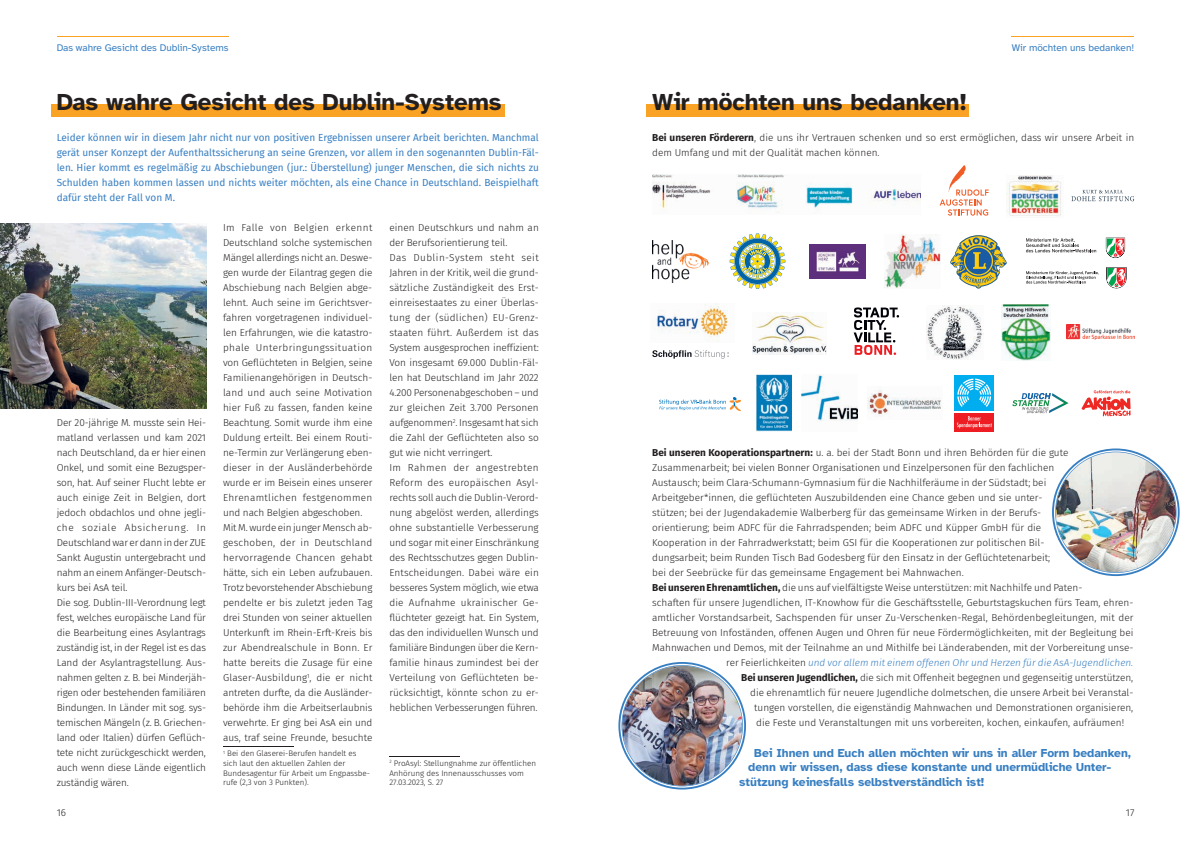
<style>
.page{position:relative;width:1191px;height:842px;background:#fff}
.page>*{position:absolute;margin:0;border:0;box-sizing:border-box;transform-origin:0 0}
.t1{font:700 24px "Atkinson Hyperlegible";color:#231f20}
.t2{font:700 12px "Atkinson Hyperlegible";color:#387fc2}
.t3{font:300 10px/15px "Fira Sans";color:#231f20}
.t4{font:10px/15px "Fira Sans";color:#387fc2;text-align:justify}
.t5{font:italic 300 10px "Fira Sans";color:#387fc2}
.t6{font:10px "Atkinson Hyperlegible";color:#387fc2}
.t7{font:300 8px/9.6px "Fira Sans";color:#231f20}
.s1{font-weight:700}
.s2{font-style:normal;color:#231f20}
</style>
<div class="page">
<img style="left:1052px;top:448px;width:127px;height:128px">
<img style="left:618px;top:662px;width:128px;height:127px">
<hr style="left:1011px;top:36px;width:123px;height:1px;background:#f9a224">
<hr style="left:57px;top:36px;width:171px;height:1px;background:#f9a224">
<div style="left:51px;top:104px;width:453px;height:12px;background:#f9a224"></div>
<div style="left:646px;top:104px;width:323px;height:12px;background:#f9a224"></div>
<hr style="left:223px;top:747px;width:71px;height:1px;background:#231f20">
<hr style="left:389px;top:756px;width:71px;height:1px;background:#231f20">
<svg style="left:1081px;top:390px;width:49px;height:26px"></svg>
<img style="left:652px;top:174px;width:269px;height:39px">
<svg style="left:939px;top:165px;width:49px;height:51px"></svg>
<img style="left:1007px;top:176px;width:54px;height:40px">
<svg style="left:1071px;top:190px;width:63px;height:11px"></svg>
<svg style="left:1012px;top:393px;width:56px;height:20px"></svg>
<img style="left:652px;top:240px;width:56px;height:42px">
<svg style="left:729px;top:233px;width:56px;height:56px"></svg>
<img style="left:809px;top:244px;width:56px;height:34px">
<img style="left:884px;top:234px;width:56px;height:54px">
<svg style="left:950px;top:235px;width:56px;height:54px"></svg>
<svg style="left:1105px;top:238px;width:20px;height:20px"></svg>
<svg style="left:1026px;top:238px;width:70px;height:14px"></svg>
<img style="left:656px;top:303px;width:72px;height:38px">
<svg style="left:652px;top:350px;width:76px;height:9px"></svg>
<img style="left:752px;top:312px;width:74px;height:42px">
<svg style="left:853px;top:307px;width:46px;height:48px"></svg>
<img style="left:926px;top:305px;width:57px;height:54px">
<img style="left:1001px;top:304px;width:49px;height:56px">
<img style="left:1066px;top:325px;width:68px;height:14px">
<svg style="left:659px;top:397px;width:82px;height:14px"></svg>
<img style="left:756px;top:375px;width:35px;height:56px">
<img style="left:801px;top:375px;width:57px;height:46px">
<img style="left:868px;top:390px;width:73px;height:27px">
<div style="left:954px;top:375px;width:39px;height:35px;background:#00aeef"></div>
<div style="left:954px;top:413px;width:39px;height:18px;background:#ee1d23"></div>
<svg style="left:957px;top:416px;width:34px;height:12px"></svg>
<svg style="left:957px;top:379px;width:34px;height:28px"></svg>
<svg style="left:1026px;top:271px;width:73px;height:13px"></svg>
<svg style="left:1106px;top:267px;width:20px;height:21px"></svg>
<img style="left:0;top:224px;width:206px;height:184px">
<p class="t6" style="left:57px;top:42px;width:173px">Das wahre Gesicht des Dublin-Systems</p>
<p class="t6" style="left:1011px;top:42px;width:124px">Wir möchten uns bedanken!</p>
<h1 class="t1" style="left:57px;top:88px;width:446px">Das wahre Gesicht des Dublin-Systems</h1>
<p class="t4" style="left:57px;top:130px;width:483px">Leider können wir in diesem Jahr nicht nur von positiven Ergebnissen unserer Arbeit berichten. Manchmal gerät unser Konzept der Aufenthaltssicherung an seine Grenzen, vor allem in den sogenannten Dublin-Fäl&shy;len. Hier kommt es regelmäßig zu Abschiebungen (jur.: Überstellung) junger Menschen, die sich nichts zu Schulden haben kommen lassen und nichts weiter möchten, als eine Chance in Deutschland. Beispielhaft dafür steht der Fall von M.</p>
<h1 class="t1" style="left:652px;top:88px;width:316px">Wir möchten uns bedanken!</h1>
<p class="t3" style="left:652px;top:130px;width:483px"><span class="s1">Bei unseren Förderern</span>, die uns ihr Vertrauen schenken und so erst ermöglichen, dass wir unsere Arbeit in dem Umfang und mit der Qualität machen können.</p>
<p class="t3" style="left:57px;top:415px;width:151px">Der 20-jährige M. musste sein Hei&shy;matland verlassen und kam 2021 nach Deutschland, da er hier einen<br>Onkel, und somit eine Bezugsper&shy;son, hat. Auf seiner Flucht lebte er auch einige Zeit in Belgien, dort jedoch obdachlos und ohne jegli&shy;che soziale Absicherung. In<br>Deutschland war er dann in der ZUE<br>Sankt Augustin untergebracht und nahm an einem Anfänger-Deutsch&shy;kurs bei AsA teil.<br>Die sog. Dublin-III-Verordnung legt fest, welches europäische Land für die Bearbeitung eines Asylantrags zuständig ist, in der Regel ist es das<br>Land der Asylantragstellung. Aus&shy;nahmen gelten z. B. bei Minderjäh&shy;rigen oder bestehenden familiären<br>Bindungen. In Länder mit sog. sys&shy;temischen Mängeln (z. B. Griechen&shy;land oder Italien) dürfen Geflüch&shy;tete nicht zurückgeschickt werden, auch wenn diese Lände eigentlich zuständig wären.</p>
<p class="t3" style="left:223px;top:220px;width:151px">Im Falle von Belgien erkennt Deutschland solche systemischen Mängel allerdings nicht an. Deswe&shy;gen wurde der Eilantrag gegen die Abschiebung nach Belgien abge&shy;lehnt. Auch seine im Gerichtsver&shy;fahren vorgetragenen individuel&shy;len Erfahrungen, wie die katastro&shy;phale Unterbringungssituation von Geflüchteten in Belgien, seine Familienangehörigen in Deutsch&shy;land und auch seine Motivation hier Fuß zu fassen, fanden keine Beachtung. Somit wurde ihm eine Duldung erteilt. Bei einem Routi&shy;ne-Termin zur Verlängerung eben&shy;dieser in der Ausländerbehörde wurde er im Beisein eines unserer Ehrenamtlichen festgenommen und nach Belgien abgeschoben.<br>Mit M. wurde ein junger Mensch ab&shy;geschoben, der in Deutschland hervorragende Chancen gehabt hätte, sich ein Leben aufzubauen.<br>Trotz bevorstehender Abschiebung pendelte er bis zuletzt jeden Tag drei Stunden von seiner aktuellen Unterkunft im Rhein-Erft-Kreis bis zur Abendrealschule in Bonn. Er hatte bereits die Zusage für eine Glaser-Ausbildung<sup>1</sup>, die er nicht antreten durfte, da die Ausländer&shy;behörde ihm die Arbeitserlaubnis verwehrte. Er ging bei AsA ein und aus, traf seine Freunde, besuchte</p>
<p class="t7" style="left:223px;top:749px;width:148px"><sup>1</sup> Bei den Glaserei-Berufen handelt es sich laut den aktuellen Zahlen der Bundesagentur für Arbeit um Engpassbe&shy;rufe (2,3 von 3 Punkten).</p>
<p class="t3" style="left:389px;top:220px;width:151px">einen Deutschkurs und nahm an der Berufsorientierung teil.<br>Das Dublin-System steht seit Jahren in der Kritik, weil die grund&shy;sätzliche Zuständigkeit des Erst&shy;einreisestaates zu einer Überlas&shy;tung der (südlichen) EU-Grenz&shy;staaten führt. Außerdem ist das System ausgesprochen ineffizient:<br>Von insgesamt 69.000 Dublin-Fäl&shy;len hat Deutschland im Jahr 2022<br>4.200 Personenabgeschoben – und zur gleichen Zeit 3.700 Personen aufgenommen<sup>2</sup>. Insgesamt hat sich die Zahl der Geflüchteten also so gut wie nicht verringert.<br>Im Rahmen der angestrebten Reform des europäischen Asyl&shy;rechts soll auch die Dublin-Verord&shy;nung abgelöst werden, allerdings ohne substantielle Verbesserung und sogar mit einer Einschränkung des Rechtsschutzes gegen Dublin-Entscheidungen. Dabei wäre ein besseres System möglich, wie etwa die Aufnahme ukrainischer Ge&shy;flüch teter gezeigt hat. Ein System, das den individuellen Wunsch und familiäre Bindungen über die Kern&shy;familie hinaus zumindest bei der Verteilung von Geflüchteten be&shy;rücksichtigt, könnte schon zu er&shy;heblichen Verbesserungen führen.</p>
<p class="t7" style="left:389px;top:758px;width:148px"><sup>2</sup> ProAsyl: Stellungnahme zur öffentlichen<br>Anhörung des Innenausschusses vom<br>27.03.2023, S. 27</p>
<p class="t3" style="left:652px;top:445px;width:418px"><span class="s1">Bei unseren Kooperationspartnern:</span> u. a. bei der Stadt Bonn und ihren Behörden für die gute</p>
<p class="t3" style="left:652px;top:460px;width:403px">Zusammenarbeit; bei vielen Bonner Organisationen und Einzelpersonen für den fachlichen</p>
<p class="t3" style="left:652px;top:475px;width:396px">Austausch; beim Clara-Schumann-Gymnasium für die Nachhilferäume in der Südstadt; bei</p>
<p class="t3" style="left:652px;top:490px;width:392px">Arbeitgeber*innen, die geflüchteten Auszubildenden eine Chance geben und sie unter-</p>
<p class="t3" style="left:652px;top:505px;width:390px">stützen; bei der Jugendakademie Walberberg für das gemeinsame Wirken in der Berufs-</p>
<p class="t3" style="left:652px;top:520px;width:390px">orientierung; beim ADFC für die Fahrradspenden; beim ADFC und Küpper GmbH für die</p>
<p class="t3" style="left:652px;top:535px;width:393px">Kooperation in der Fahrradwerkstatt; beim GSI für die Kooperationen zur politischen Bil-</p>
<p class="t3" style="left:652px;top:550px;width:400px">dungsarbeit; beim Runden Tisch Bad Godesberg für den Einsatz in der Geflüchtetenarbeit;</p>
<p class="t3" style="left:652px;top:565px;width:313px">bei der Seebrücke für das gemeinsame Engagement bei Mahnwachen.</p>
<p class="t3" style="left:652px;top:580px;width:432px"><span class="s1">Bei unseren Ehrenamtlichen,</span> die uns auf vielfältigste Weise unterstützen: mit Nachhilfe und Paten-</p>
<p class="t3" style="left:652px;top:595px;width:482px">schaften für unsere Jugendlichen, IT-Knowhow für die Geschäftsstelle, Geburtstagskuchen fürs Team, ehren-</p>
<p class="t3" style="left:652px;top:610px;width:483px">amtlicher Vorstandsarbeit, Sachspenden für unser Zu-Verschenken-Regal, Behördenbegleitungen, mit der</p>
<p class="t3" style="left:652px;top:625px;width:483px">Betreuung von Infoständen, offenen Augen und Ohren für neue Fördermöglichkeiten, mit der Begleitung bei</p>
<p class="t3" style="left:652px;top:640px;width:483px">Mahnwachen und Demos, mit der Teilnahme an und Mithilfe bei Länderabenden, mit der Vorbereitung unse-</p>
<p class="t5" style="left:726px;top:656px;width:408px"><span class="s2">rer Feierlichkeiten</span> und vor allem mit einem offenen Ohr und Herzen für die AsA-Jugendlichen.</p>
<p class="t3" style="left:741px;top:670px;width:394px"><span class="s1">Bei unseren Jugendlichen,</span> die sich mit Offenheit begegnen und gegenseitig unterstützen,</p>
<p class="t3" style="left:750px;top:685px;width:385px">die ehrenamtlich für neuere Jugendliche dolmetschen, die unsere Arbeit bei Veranstal-</p>
<p class="t3" style="left:754px;top:700px;width:380px">tungen vorstellen, die eigenständig Mahnwachen und Demonstrationen organisieren,</p>
<p class="t3" style="left:756px;top:715px;width:369px">die Feste und Veranstaltungen mit uns vorbereiten, kochen, einkaufen, aufräumen!</p>
<p class="t2" style="left:754px;top:746px;width:378px">Bei Ihnen und Euch allen möchten wir uns in aller Form bedanken,</p>
<p class="t2" style="left:748px;top:760px;width:365px">denn wir wissen, dass diese konstante und unermüdliche Unter-</p>
<p class="t2" style="left:739px;top:775px;width:247px">stützung keinesfalls selbstverständlich ist!</p>
<p class="t3" style="left:57px;top:805px;width:11px">16</p>
<p class="t3" style="left:1126px;top:805px;width:10px">17</p>
</div>
